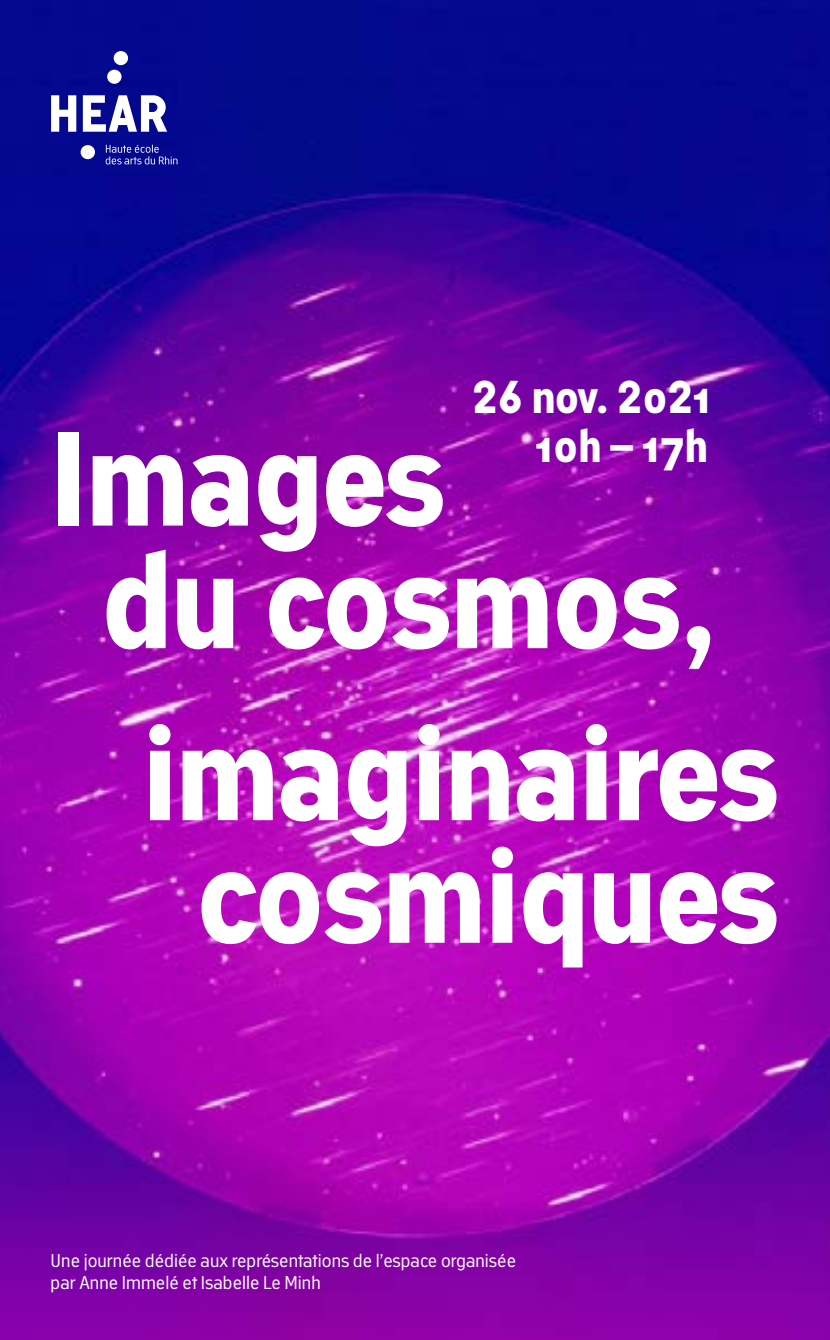
<style>
.page{position:relative;width:830px;height:1340px;background:#fff}
.page>*{position:absolute;margin:0;border:0;box-sizing:border-box;transform-origin:0 0}
.t1{font:700 131.4px/122.6px "Academy Sans";color:#fff}
.t2{font:700 45px/49.5px "Academy Sans";color:#fff;text-align:right}
.t3{font:18px/21.6px "Academy Sans";color:#fff}
</style>
<div class="page">
<img style="left:0;top:0;width:829px;height:1339px">
<svg style="left:51px;top:51px;width:126px;height:113px"></svg>
<h2 class="t2" style="left:472px;top:374px;width:240px">26 nov. 2021<br>10h – 17h</h2>
<h1 class="t1" style="left:102px;top:422px;width:614px;text-indent:-53px">Images<br>du cosmos,</h1>
<h1 class="t1" style="left:143px;top:717px;width:637px;text-align:center">imaginaires cosmiques</h1>
<p class="t3" style="left:51px;top:1249px;width:467px">Une journée dédiée aux représentations de l’espace organisée par Anne Immelé et Isabelle Le Minh</p>
</div>
